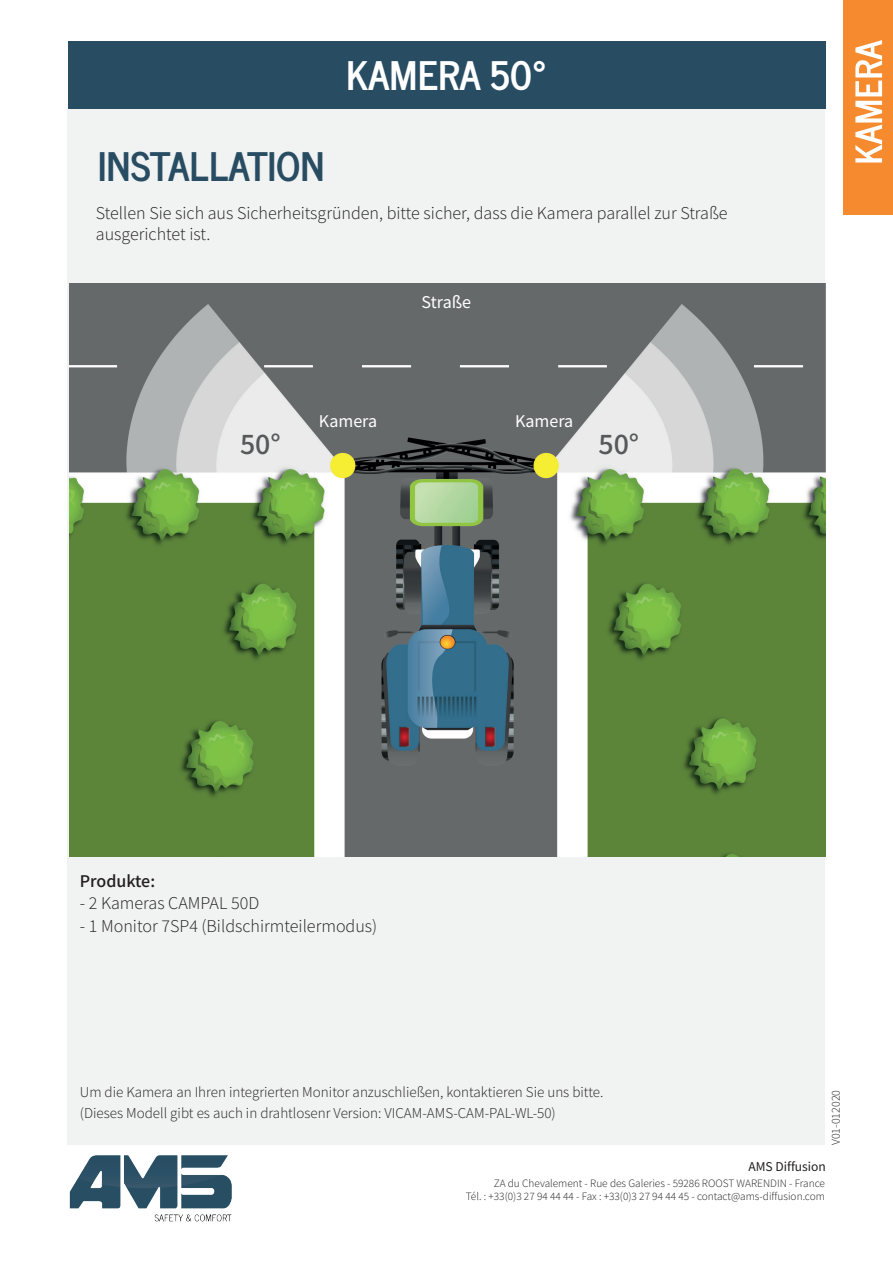
<style>
.page{position:relative;width:893px;height:1263px;background:#fff}
.page>*{position:absolute;margin:0;border:0;box-sizing:border-box;transform-origin:0 0}
.t1{font:700 39px "News Cycle";color:#284d63}
.t2{font:700 39px "News Cycle";color:#fff}
.t3{font:500 30px "Mada";color:#57585a}
.t4{font:300 18px/21px "Mada";color:#231f20}
.t5{font:18px "Mada";color:#fff}
.t6{font:500 18px "Mada";color:#231f20}
.t7{font:300 15px/21px "Mada";color:#231f20}
.t8{font:13.5px "Mada";color:#231f20}
.t9{font:300 12px "Mada";color:#231f20}
.t10{font:300 11.25px/13.5px "Mada";color:#231f20;text-align:right}
</style>
<div class="page">
<div style="left:68px;top:109px;width:757px;height:1036px;background:#f1f2f2"></div>
<div style="left:68px;top:41px;width:757px;height:67px;background:#284d63"></div>
<div style="left:844px;top:0;width:49px;height:215px;background:#f58b2e"></div>
<img style="left:69px;top:1155px;width:163px;height:67px">
<img style="left:69px;top:284px;width:756px;height:572px">
<svg style="left:855px;top:40px;width:27px;height:122px"></svg>
<h1 class="t2" style="left:346px;top:41px;width:203px">KAMERA 50°</h1>
<h1 class="t1" style="left:98px;top:132px;width:228px">INSTALLATION</h1>
<p class="t4" style="left:96px;top:203px;width:633px">Stellen Sie sich aus Sicherheitsgründen, bitte sicher, dass die Kamera parallel zur Straße ausgerichtet ist.</p>
<p class="t5" style="left:422px;top:292px;width:51px">Straße</p>
<p class="t5" style="left:319px;top:411px;width:60px">Kamera</p>
<p class="t5" style="left:515px;top:411px;width:60px">Kamera</p>
<h2 class="t3" style="left:240px;top:428px;width:42px">50°</h2>
<h2 class="t3" style="left:598px;top:428px;width:42px">50°</h2>
<p class="t6" style="left:80px;top:871px;width:77px">Produkte:</p>
<p class="t4" style="left:80px;top:893px;width:181px">- 2 Kameras CAMPAL 50D</p>
<p class="t4" style="left:80px;top:916px;width:299px">- 1 Monitor 7SP4 (Bildschirmteilermodus)</p>
<p class="t7" style="left:80px;top:1082px;width:525px">Um die Kamera an Ihren integrierten Monitor anzuschließen, kontaktieren Sie uns bitte. (Dieses Modell gibt es auch in drahtlosenr Version: VICAM-AMS-CAM-PAL-WL-50)</p>
<p class="t9" style="left:829px;top:1145px;width:57px;rotate:-90deg">V01-012020</p>
<p class="t8" style="left:748px;top:1159px;width:79px">AMS Diffusion</p>
<p class="t10" style="left:466px;top:1177px;width:361px">ZA du Chevalement - Rue des Galeries - 59286 ROOST WARENDIN - France<br>Tél. : +33(0)3 27 94 44 44 - Fax : +33(0)3 27 94 44 45 - contact@ams-diffusion.com</p>
</div>
